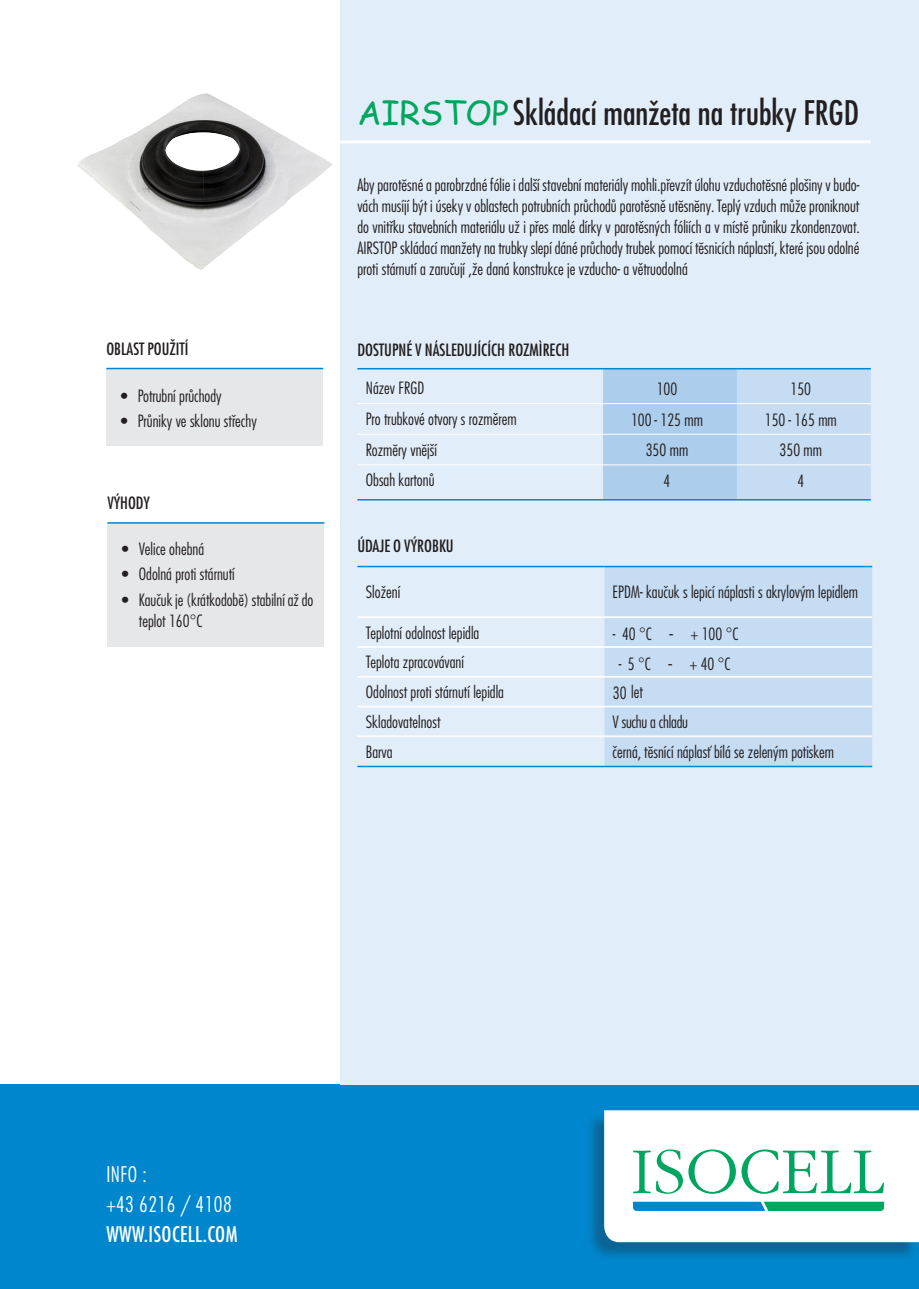
<style>
.page{position:relative;width:919px;height:1289px;background:#fff}
.page>*{position:absolute;margin:0;border:0;box-sizing:border-box;transform-origin:0 0}
.t1{font:500 condensed 33px "Futura LT Pro";color:#231f20}
.t2{font:300 condensed 21px/30px "Futura LT Pro";letter-spacing:.02em;color:#fff}
.t3{font:500 condensed 21px "Futura LT Pro";letter-spacing:.02em;color:#fff}
.t4{font:300 condensed 16.5px/21px "Futura LT Pro";color:#231f20}
.t5{font:500 condensed 16.5px "Futura LT Pro";color:#231f20}
.s1{font-family:"Comic Sans MS";font-weight:400;font-stretch:normal;color:#00a660}
</style>
<div class="page">
<div style="left:0;top:1084px;width:918px;height:204px;background:#0086cc"></div>
<div style="left:586px;top:1113px;width:331px;height:148px;background:#231f20;opacity:.32"></div>
<div style="left:340px;top:0;width:578px;height:1084px;background:#e1edf8"></div>
<hr style="left:340px;top:140px;width:530px;height:3px;background:#fff">
<svg style="left:603px;top:369px;width:267px;height:130px;background:#b8d4ee"></svg>
<hr style="left:357px;top:403px;width:246px;height:1px;background:#fff">
<hr style="left:603px;top:403px;width:133px;height:1px;background:#fff">
<hr style="left:736px;top:403px;width:134px;height:1px;background:#fff">
<hr style="left:357px;top:434px;width:246px;height:1px;background:#fff">
<hr style="left:603px;top:434px;width:133px;height:1px;background:#fff">
<hr style="left:736px;top:434px;width:134px;height:1px;background:#fff">
<hr style="left:357px;top:464px;width:246px;height:1px;background:#fff">
<hr style="left:603px;top:464px;width:133px;height:1px;background:#fff">
<hr style="left:736px;top:464px;width:134px;height:1px;background:#fff">
<hr style="left:357px;top:368px;width:246px;height:1px;background:#0086cc">
<hr style="left:603px;top:368px;width:133px;height:1px;background:#0086cc">
<hr style="left:736px;top:368px;width:134px;height:1px;background:#0086cc">
<hr style="left:357px;top:499px;width:246px;height:1px;background:#0086cc">
<hr style="left:603px;top:499px;width:133px;height:1px;background:#0086cc">
<hr style="left:736px;top:499px;width:134px;height:1px;background:#0086cc">
<div style="left:604px;top:567px;width:268px;height:198px;background:#c6dcf2"></div>
<hr style="left:357px;top:617px;width:247px;height:1px;background:#fff">
<hr style="left:604px;top:617px;width:268px;height:1px;background:#fff">
<hr style="left:357px;top:647px;width:247px;height:1px;background:#fff">
<hr style="left:604px;top:647px;width:268px;height:1px;background:#fff">
<hr style="left:357px;top:706px;width:247px;height:1px;background:#fff">
<hr style="left:604px;top:706px;width:268px;height:1px;background:#fff">
<hr style="left:357px;top:736px;width:247px;height:1px;background:#fff">
<hr style="left:604px;top:736px;width:268px;height:1px;background:#fff">
<hr style="left:357px;top:566px;width:247px;height:1px;background:#0086cc">
<hr style="left:604px;top:566px;width:268px;height:1px;background:#0086cc">
<hr style="left:357px;top:765px;width:247px;height:2px;background:#0086cc">
<hr style="left:604px;top:765px;width:268px;height:2px;background:#0086cc">
<img style="left:78px;top:93px;width:254px;height:177px">
<hr style="left:357px;top:616px;width:247px;height:1px;background:#fff">
<hr style="left:604px;top:616px;width:268px;height:1px;background:#fff">
<hr style="left:357px;top:646px;width:247px;height:1px;background:#fff">
<hr style="left:604px;top:646px;width:268px;height:1px;background:#fff">
<hr style="left:357px;top:676px;width:247px;height:1px;background:#fff">
<hr style="left:357px;top:705px;width:247px;height:1px;background:#fff">
<hr style="left:357px;top:735px;width:247px;height:1px;background:#fff">
<hr style="left:604px;top:676px;width:268px;height:1px;background:#fff">
<hr style="left:604px;top:705px;width:268px;height:1px;background:#fff">
<hr style="left:604px;top:735px;width:268px;height:1px;background:#fff">
<div style="left:106px;top:369px;width:217px;height:76px;background:#e6e7e9"></div>
<hr style="left:106px;top:368px;width:217px;height:1px;background:#0086cc">
<div style="left:107px;top:523px;width:217px;height:123px;background:#e6e7e9"></div>
<hr style="left:107px;top:522px;width:217px;height:1px;background:#0086cc">
<svg style="left:604px;top:1110px;width:314px;height:132px;background:#e0f3ef"></svg>
<p class="t5" style="left:106px;top:337px;width:84px">OBLAST POUŽITÍ</p>
<p class="t4" style="left:121px;top:385px;width:102px">• Potrubní průchody</p>
<p class="t4" style="left:121px;top:410px;width:137px">• Průniky ve sklonu střechy</p>
<p class="t5" style="left:107px;top:492px;width:44px">VÝHODY</p>
<p class="t4" style="left:122px;top:538px;width:84px">• Velice ohebná</p>
<p class="t4" style="left:122px;top:563px;width:114px">• Odolná proti stárnutí</p>
<p class="t4" style="left:139px;top:589px;width:176px;text-indent:-17px">• Kaučuk je (krátkodobĕ) stabilní až do teplot 160°C</p>
<h1 class="t1" style="left:357px;top:90px;width:503px"><span class="s1">AIRSTOP</span>Skládací manžeta na trubky FRGD</h1>
<p class="t4" style="left:357px;top:174px;width:504px;text-align:justify">Aby parotĕsné a parobrzdné fólie i další stavební materiály mohli.převzít úlohu vzduchotĕsné plošiny v budo&shy;vách musíjí být i úseky v oblastech potrubních průchodů parotěsně utĕsnĕny. Teplý vzduch může proniknout do vnitřku stavebních materiálu už i přes malé dírky v parotěsných fóliích a v místě průniku zkondenzovat.<br>AIRSTOP skládací manžety na trubky slepí dáné průchody trubek pomocí tĕsnicích náplastí, které jsou odolné proti stárnutí a zaručují ,že daná konstrukce je vzducho- a větruodolná</p>
<p class="t5" style="left:357px;top:338px;width:213px">DOSTUPNÉ V NÁSLEDUJÍCÍCH ROZMÌRECH</p>
<p class="t4" style="left:366px;top:373px;width:152px;line-height:30.6px">Název FRGD<br>Pro trubkové otvory s rozměrem<br>Rozmĕry vnĕjší<br>Obsah kartonů</p>
<p class="t5" style="left:357px;top:534px;width:98px">ÚDAJE O VÝROBKU</p>
<p class="t4" style="left:656px;top:378px;width:22px">100</p>
<p class="t4" style="left:790px;top:378px;width:22px">150</p>
<p class="t4" style="left:631px;top:409px;width:73px">100 - 125 mm</p>
<p class="t4" style="left:764px;top:409px;width:73px">150 - 165 mm</p>
<p class="t4" style="left:645px;top:440px;width:44px">350 mm</p>
<p class="t4" style="left:779px;top:440px;width:44px">350 mm</p>
<p class="t4" style="left:663px;top:470px;width:8px">4</p>
<p class="t4" style="left:797px;top:470px;width:8px">4</p>
<p class="t4" style="left:366px;top:581px;width:36px">Složení</p>
<p class="t4" style="left:612px;top:581px;width:247px">EPDM- kaučuk s lepicí náplasti s akrylovým lepidlem</p>
<p class="t4" style="left:366px;top:617px;width:140px;line-height:29.7px">Teplotní odolnost lepidla<br>Teplota zpracovávaní<br>Odolnost proti stárnutí lepidla<br>Skladovatelnost</p>
<p class="t4" style="left:613px;top:623px;width:127px">- 40 °C - + 100 °C</p>
<p class="t4" style="left:613px;top:650px;width:119px;line-height:27.9px;text-indent:6px">- 5 °C - + 40 °C<br>30 let</p>
<p class="t4" style="left:612px;top:711px;width:77px">V suchu a chladu</p>
<p class="t4" style="left:366px;top:741px;width:28px">Barva</p>
<p class="t4" style="left:612px;top:741px;width:223px">černá, tĕsnící náplasť bílá se zeleným potiskem</p>
<p class="t2" style="left:106px;top:1159px;width:127px">INFO :<br>+43 6216 / 4108</p>
<p class="t3" style="left:106px;top:1219px;width:133px">WWW.ISOCELL.COM</p>
</div>
